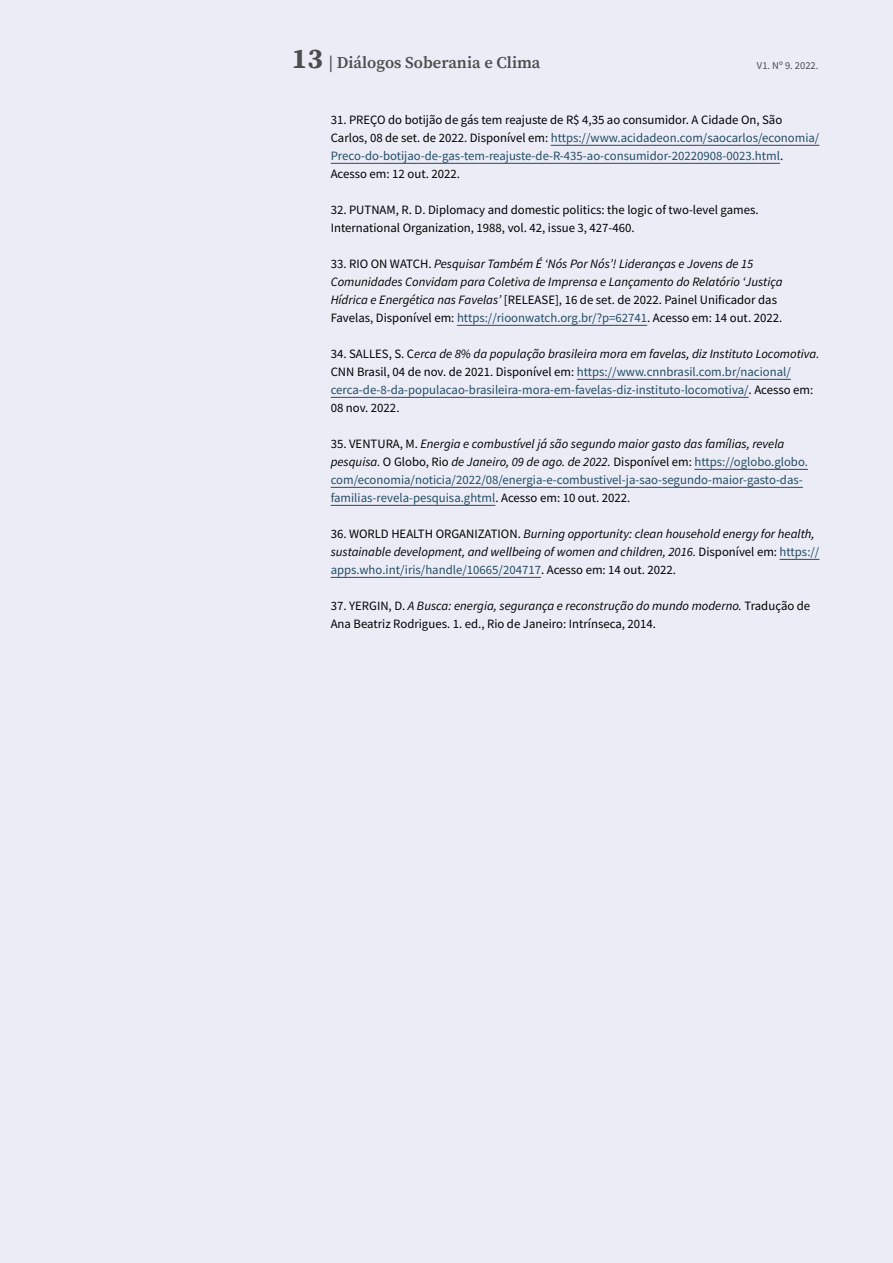
<style>
.page{position:relative;width:893px;height:1263px;background:#ebecf6}
.page>*{position:absolute;margin:0;border:0;box-sizing:border-box;transform-origin:0 0}
.t1{font:600 16.5px "Source Serif Pro";color:#4d4d4d}
.t2{font:12.75px/18px "Source Sans Pro";color:#244d66}
.t3{font:italic 12.75px/18px "Source Sans Pro";color:#000}
.t4{font:12.75px/18px "Source Sans Pro";color:#000}
.t5{font:10.5px "Source Sans Pro";color:#4d4d4d}
.s1{font-weight:700;font-size:28.5px}
.s2{color:#244d66}
.s3{font-style:normal}
.s4{font-style:normal;color:#244d66}
.s5{color:#000}
.s6{font-style:italic;color:#000}
.s7{font-style:italic}
</style>
<div class="page">
<hr style="left:551px;top:145px;width:268px;height:1px;background:#244d66">
<hr style="left:331px;top:163px;width:449px;height:1px;background:#244d66">
<hr style="left:457px;top:325px;width:190px;height:1px;background:#244d66">
<hr style="left:577px;top:379px;width:214px;height:1px;background:#244d66">
<hr style="left:331px;top:397px;width:418px;height:1px;background:#244d66">
<hr style="left:694px;top:469px;width:114px;height:1px;background:#244d66">
<hr style="left:331px;top:487px;width:472px;height:1px;background:#244d66">
<hr style="left:331px;top:505px;width:164px;height:1px;background:#244d66">
<hr style="left:780px;top:559px;width:39px;height:1px;background:#244d66">
<hr style="left:331px;top:577px;width:210px;height:1px;background:#244d66">
<p class="t1" style="left:292px;top:52px;width:250px"><span class="s1">13</span> | Diálogos Soberania e Clima</p>
<p class="t5" style="left:757px;top:58px;width:63px">V1. Nº 9. 2022.</p>
<p class="t4" style="left:331px;top:111px;width:490px">31. PREÇO do botijão de gás tem reajuste de R$ 4,35 ao consumidor. A Cidade On, São Carlos, 08 de set. de 2022. Disponível em: <span class="s2">https://www.acidadeon.com/saocarlos/economia/ Preco-do-botijao-de-gas-tem-reajuste-de-R-435-ao-consumidor-20220908-0023.html</span>.<br>Acesso em: 12 out. 2022.</p>
<p class="t4" style="left:331px;top:201px;width:429px">32. PUTNAM, R. D. Diplomacy and domestic politics: the logic of two-level games.<br>International Organization, 1988, vol. 42, issue 3, 427-460.</p>
<p class="t3" style="left:331px;top:255px;width:453px"><span class="s3">33. RIO ON WATCH.</span> Pesquisar Também É ‘Nós Por Nós’! Lideranças e Jovens de 15<br>Comunidades Convidam para Coletiva de Imprensa e Lançamento do Relatório ‘Justiça Hídrica e Energética nas Favelas’ <span class="s3">[RELEASE], 16 de set. de 2022. Painel Unificador das Favelas, Disponível em:</span> <span class="s4">https://rioonwatch.org.br/?p=62741</span><span class="s3">. Acesso em: 14 out. 2022.</span></p>
<p class="t2" style="left:331px;top:345px;width:490px"><span class="s5">34. SALLES, S. C</span><span class="s6">erca de 8% da população brasileira mora em favelas, diz Instituto Locomotiva.<br></span><span class="s5">CNN Brasil, 04 de nov. de 2021. Disponível em:</span> https://www.cnnbrasil.com.br/nacional/ cerca-de-8-da-populacao-brasileira-mora-em-favelas-diz-instituto-locomotiva/<span class="s5">. Acesso em:<br>08 nov. 2022.</span></p>
<p class="t2" style="left:331px;top:435px;width:479px"><span class="s5">35. VENTURA, M.</span> <span class="s6">Energia e combustível já são segundo maior gasto das famílias, revela pesquisa.</span> <span class="s5">O Globo, Rio</span> <span class="s6">de Janeiro, 09 de ago. de 2022.</span> <span class="s5">Disponível em:</span> https://oglobo.globo. com/economia/noticia/2022/08/energia-e-combustivel-ja-sao-segundo-maior-gasto-das&shy;familias-revela-pesquisa.ghtml<span class="s5">. Acesso em: 10 out. 2022.</span></p>
<p class="t3" style="left:331px;top:525px;width:490px"><span class="s3">36. WORLD HEALTH ORGANIZATION.</span> Burning opportunity: clean household energy for health, sustainable development, and wellbeing of women and children, 2016. <span class="s3">Disponível em:</span> <span class="s4">https:// apps.who.int/iris/handle/10665/204717</span><span class="s3">. Acesso em: 14 out. 2022.</span></p>
<p class="t4" style="left:331px;top:597px;width:481px">37. YERGIN, D. <span class="s7">A Busca: energia, segurança e reconstrução do mundo moderno.</span> Tradução de<br>Ana Beatriz Rodrigues. 1. ed., Rio de Janeiro: Intrínseca, 2014.</p>
</div>
